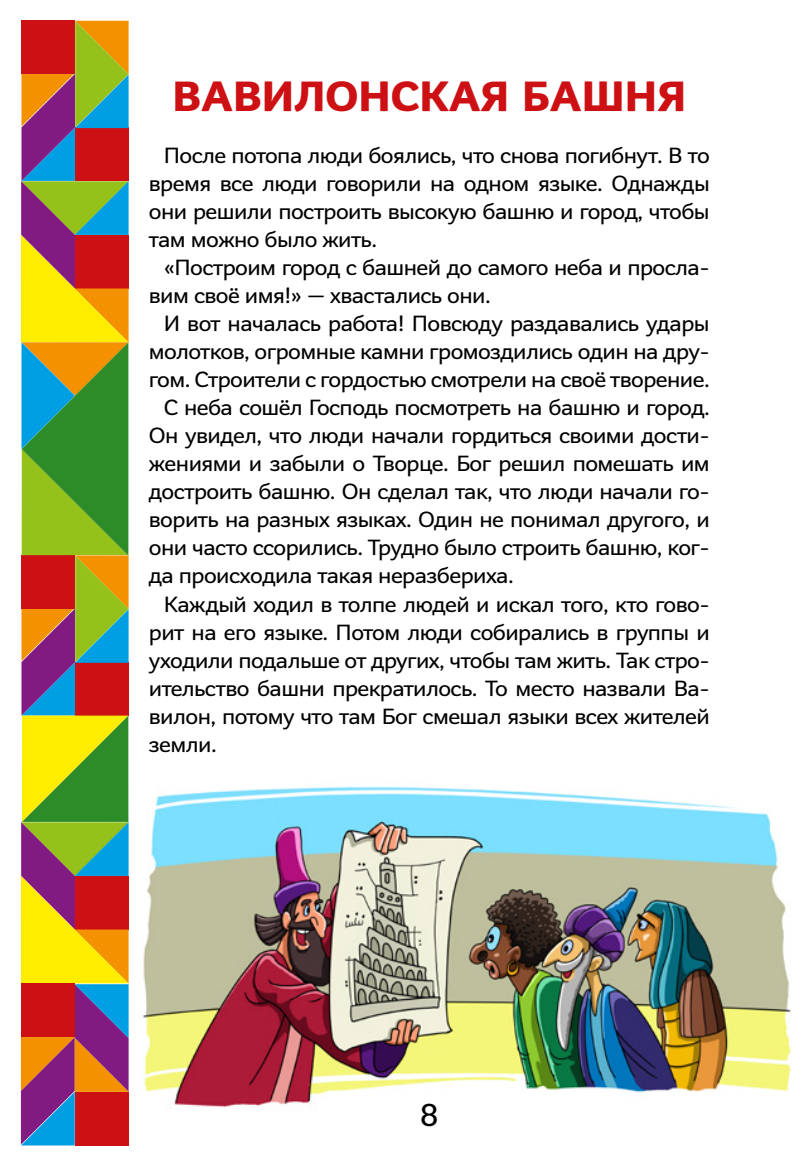
<style>
.page{position:relative;width:809px;height:1166px;background:#fff}
.page>*{position:absolute;margin:0;border:0;box-sizing:border-box;transform-origin:0 0}
.t1{font:800 42px "Vaccine Sans";letter-spacing:-.015em;color:#cd1013}
.t2{font:31.5px "Vaccine Sans";color:#000}
.t3{font:21.88px/28px "Vaccine Sans";letter-spacing:-.025em;color:#000;text-align:justify}
</style>
<div class="page">
<hr style="left:808px;top:833px;width:1px;height:251px;background:#fffbdb">
<img style="left:143px;top:786px;width:648px;height:322px">
<svg style="left:21px;top:21px;width:108px;height:1124px;background:#9b7f3e"></svg>
<h1 class="t1" style="left:172px;top:68px;width:516px">ВАВИЛОНСКАЯ БАШНЯ</h1>
<p class="t3" style="left:149px;top:142px;width:562px;text-indent:15px">После потопа люди боялись, что снова погибнут. В то время все люди говорили на одном языке. Однажды они решили построить высокую башню и город, чтобы там можно было жить.</p>
<p class="t3" style="left:149px;top:254px;width:562px;text-indent:15px">«Построим город с башней до самого неба и просла&shy;вим своё имя!» — хвастались они.</p>
<p class="t3" style="left:164px;top:310px;width:547px">И вот началась работа! Повсюду раздавались удары</p>
<p class="t3" style="left:149px;top:338px;width:562px">молотков, огромные камни громоздились один на дру-</p>
<p class="t3" style="left:149px;top:366px;width:562px">гом. Строители с гордостью смотрели на своё творение.</p>
<p class="t3" style="left:164px;top:394px;width:547px">С неба сошёл Господь посмотреть на башню и город.</p>
<p class="t3" style="left:149px;top:422px;width:562px">Он увидел, что люди начали гордиться своими дости-</p>
<p class="t3" style="left:149px;top:450px;width:562px">жениями и забыли о Творце. Бог решил помешать им</p>
<p class="t3" style="left:149px;top:478px;width:562px">достроить башню. Он сделал так, что люди начали го-</p>
<p class="t3" style="left:149px;top:506px;width:562px">ворить на разных языках. Один не понимал другого, и</p>
<p class="t3" style="left:149px;top:534px;width:562px">они часто ссорились. Трудно было строить башню, ког-</p>
<p class="t3" style="left:149px;top:562px;width:366px">да происходила такая неразбериха.</p>
<p class="t3" style="left:164px;top:590px;width:547px">Каждый ходил в толпе людей и искал того, кто гово-</p>
<p class="t3" style="left:149px;top:618px;width:562px">рит на его языке. Потом люди собирались в группы и</p>
<p class="t3" style="left:149px;top:646px;width:562px">уходили подальше от других, чтобы там жить. Так стро-</p>
<p class="t3" style="left:149px;top:674px;width:562px">ительство башни прекратилось. То место назвали Ва-</p>
<p class="t3" style="left:149px;top:702px;width:562px">вилон, потому что там Бог смешал языки всех жителей</p>
<p class="t3" style="left:149px;top:730px;width:69px">земли.</p>
<h2 class="t2" style="left:420px;top:1095px;width:20px">8</h2>
</div>
